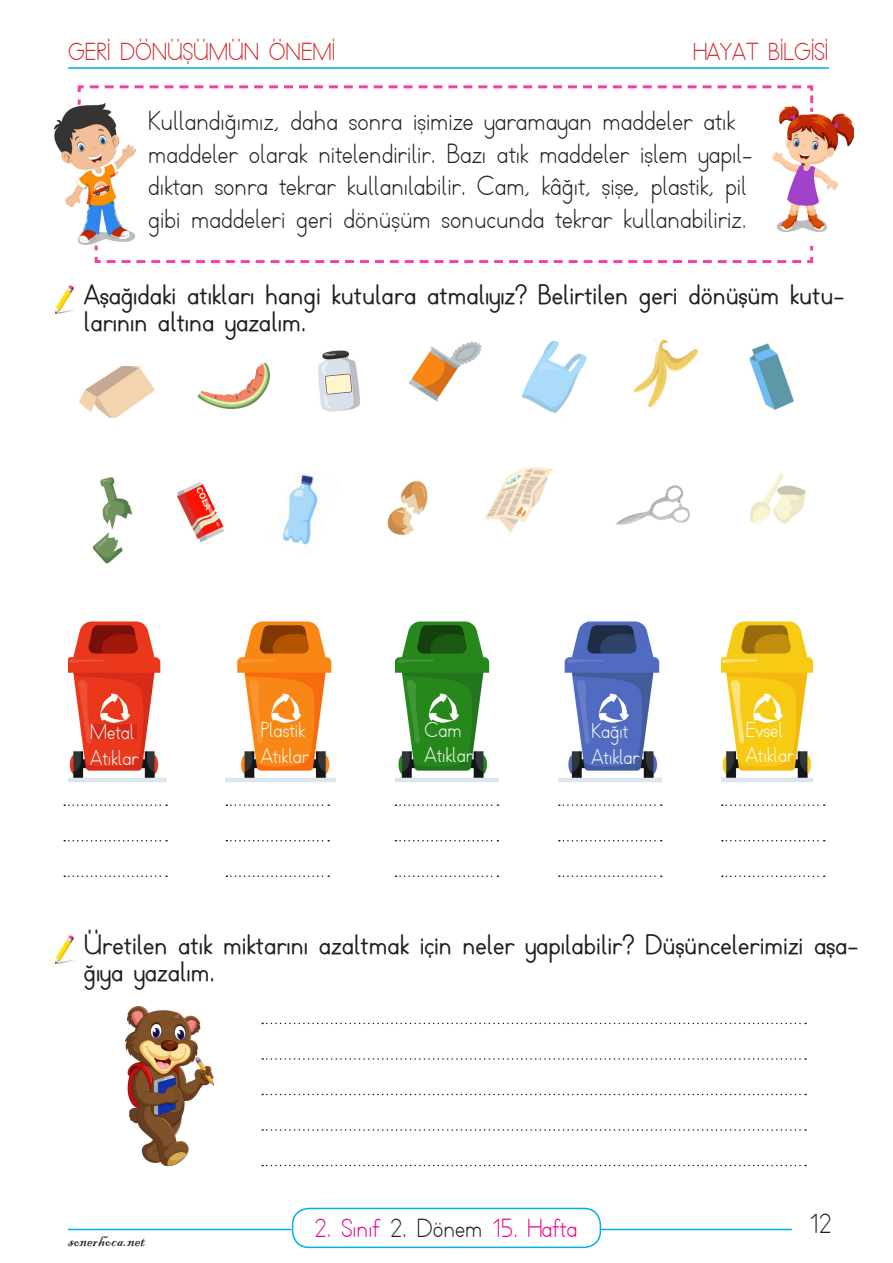
<style>
.page{position:relative;width:893px;height:1263px;background:#fff}
.page>*{position:absolute;margin:0;border:0;box-sizing:border-box;transform-origin:0 0}
.t1{font:27px/32.4px "TTKB Dik Temel Abece";color:#231f20}
.t2{font:700 27px/27px "TTKB Dik Temel Abece";color:#231f20}
.t3{font:25.5px "TTKB Dik Temel Abece";color:#ed028c}
.t4{font:24px "TTKB Dik Temel Abece";color:#d1232a}
.t5{font:21px "TTKB Dik Temel Abece";color:#fff}
.t6{font:18px "Blackadder ITC";color:#231f20}
.s1{color:#231f20}
</style>
<div class="page">
<hr style="left:68px;top:67px;width:761px;height:2px;background:#00aeef">
<hr style="left:68px;top:1229px;width:223px;height:1px;background:#00aeef">
<div style="left:292px;top:1208px;width:309px;height:40px;border:2px solid #00aeef;border-radius:17px"></div>
<hr style="left:601px;top:1229px;width:191px;height:1px;background:#00aeef">
<img style="left:55px;top:285px;width:19px;height:29px">
<img style="left:55px;top:935px;width:19px;height:29px">
<img style="left:54px;top:107px;width:81px;height:137px">
<img style="left:772px;top:113px;width:82px;height:118px">
<svg style="left:94px;top:245px;width:720px;height:19px"></svg>
<svg style="left:76px;top:85px;width:738px;height:28px"></svg>
<img style="left:68px;top:621px;width:98px;height:161px">
<div style="left:93px;top:724px;width:44px;height:14px;background:#d72c1a"></div>
<img style="left:226px;top:621px;width:110px;height:184px">
<div style="left:264px;top:729px;width:42px;height:14px;background:#f98715"></div>
<img style="left:395px;top:621px;width:104px;height:184px">
<div style="left:428px;top:727px;width:30px;height:15px;background:#26881b"></div>
<img style="left:558px;top:621px;width:104px;height:184px">
<div style="left:597px;top:726px;width:32px;height:14px;background:#516bbf"></div>
<img style="left:721px;top:621px;width:91px;height:184px">
<div style="left:748px;top:727px;width:35px;height:13px;background:#f7cb14"></div>
<svg style="left:64px;top:804px;width:103px;height:2px"></svg>
<svg style="left:226px;top:804px;width:103px;height:2px"></svg>
<svg style="left:396px;top:804px;width:102px;height:2px"></svg>
<svg style="left:559px;top:804px;width:103px;height:2px"></svg>
<svg style="left:722px;top:804px;width:103px;height:2px"></svg>
<svg style="left:64px;top:840px;width:103px;height:1px"></svg>
<svg style="left:226px;top:840px;width:103px;height:1px"></svg>
<svg style="left:396px;top:840px;width:102px;height:1px"></svg>
<svg style="left:559px;top:840px;width:103px;height:1px"></svg>
<svg style="left:722px;top:840px;width:103px;height:1px"></svg>
<svg style="left:64px;top:875px;width:103px;height:2px"></svg>
<svg style="left:226px;top:875px;width:103px;height:2px"></svg>
<svg style="left:396px;top:875px;width:102px;height:2px"></svg>
<svg style="left:559px;top:875px;width:103px;height:2px"></svg>
<svg style="left:722px;top:875px;width:103px;height:2px"></svg>
<img style="left:79px;top:366px;width:76px;height:52px">
<img style="left:197px;top:363px;width:73px;height:47px">
<img style="left:318px;top:350px;width:42px;height:62px">
<img style="left:409px;top:341px;width:73px;height:61px">
<img style="left:521px;top:340px;width:66px;height:78px">
<div style="left:537px;top:372px;width:25px;height:23px;background:#aadbfb"></div>
<img style="left:633px;top:339px;width:65px;height:69px">
<img style="left:749px;top:343px;width:45px;height:67px">
<img style="left:92px;top:477px;width:41px;height:87px">
<img style="left:177px;top:482px;width:47px;height:60px">
<img style="left:282px;top:475px;width:36px;height:70px">
<img style="left:387px;top:481px;width:41px;height:54px">
<img style="left:484px;top:467px;width:69px;height:66px">
<img style="left:616px;top:485px;width:74px;height:40px">
<img style="left:750px;top:473px;width:56px;height:52px">
<img style="left:124px;top:1006px;width:90px;height:159px">
<svg style="left:262px;top:1023px;width:544px;height:1px"></svg>
<svg style="left:262px;top:1058px;width:544px;height:2px"></svg>
<svg style="left:262px;top:1094px;width:544px;height:1px"></svg>
<svg style="left:262px;top:1129px;width:544px;height:2px"></svg>
<svg style="left:262px;top:1165px;width:544px;height:1px"></svg>
<p class="t4" style="left:68px;top:37px;width:269px">GERI DÖNÜŞÜMÜN ÖNEMI</p>
<p class="t4" style="left:694px;top:37px;width:133px">HAYAT BİLGİSİ</p>
<p class="t1" style="left:148px;top:106px;width:606px">Kullandığımız, daha sonra işimize yaramayan maddeler atık maddeler olarak nitelendirilir. Bazı atık maddeler işlem yapıl&shy;dıktan sonra tekrar kullanılabilir. Cam, kâğıt, şişe, plastik, pil gibi maddeleri geri dönüşüm sonucunda tekrar kullanabiliriz.</p>
<p class="t2" style="left:84px;top:282px;width:762px">Aşağıdaki atıkları hangi kutulara atmalıyız? Belirtilen geri dönüşüm kutu&shy;larının altına yazalım.</p>
<p class="t5" style="left:90px;top:719px;width:46px">Metal</p>
<p class="t5" style="left:90px;top:745px;width:50px">Atıklar</p>
<p class="t5" style="left:261px;top:717px;width:46px">Plastik</p>
<p class="t5" style="left:261px;top:743px;width:50px">Atıklar</p>
<p class="t5" style="left:425px;top:716px;width:39px">Cam</p>
<p class="t5" style="left:425px;top:742px;width:50px">Atıklar</p>
<p class="t5" style="left:591px;top:718px;width:38px">Kağıt</p>
<p class="t5" style="left:591px;top:744px;width:50px">Atıklar</p>
<p class="t5" style="left:746px;top:716px;width:39px">Evsel</p>
<p class="t5" style="left:746px;top:742px;width:50px">Atıklar</p>
<p class="t2" style="left:84px;top:932px;width:776px">Üretilen atık miktarını azaltmak için neler yapılabilir? Düşüncelerimizi aşa&shy;ğıya yazalım.</p>
<p class="t6" style="left:68px;top:1229px;width:79px">sonerhoca.net</p>
<p class="t3" style="left:315px;top:1212px;width:265px">2. Sınıf <span class="s1">2. Dönem</span> 15. Hafta</p>
<p class="t1" style="left:810px;top:1208px;width:23px">12</p>
</div>
